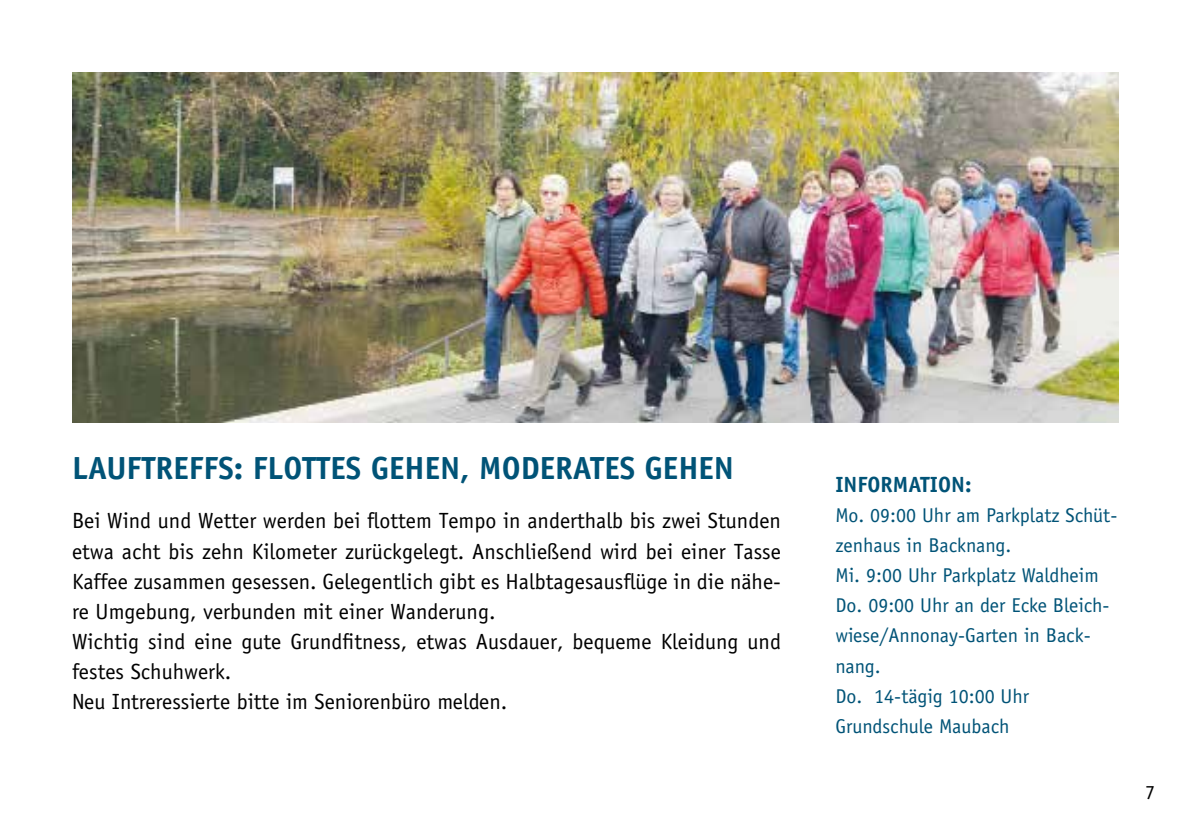
<style>
.page{position:relative;width:1191px;height:840px;background:#fff}
.page>*{position:absolute;margin:0;border:0;box-sizing:border-box;transform-origin:0 0}
.t1{font:700 32px "Officina Sans Std";color:#005377}
.t2{font:22px/30px "Officina Sans Std";color:#000}
.t3{font:700 22px "Officina Sans Std";color:#005377}
.t4{font:20px/30px "Officina Sans Std";color:#005377}
.t5{font:20px "Officina Sans Std";color:#000}
</style>
<div class="page">
<img style="left:72px;top:72px;width:1047px;height:350px">
<h1 class="t1" style="left:72px;top:448px;width:663px">LAUFTREFFS: FLOTTES GEHEN, MODERATES GEHEN</h1>
<p class="t2" style="left:72px;top:505px;width:710px">Bei Wind und Wetter werden bei flottem Tempo in anderthalb bis zwei Stunden etwa acht bis zehn Kilometer zurückgelegt. Anschließend wird bei einer Tasse Kaffee zusammen gesessen. Gelegentlich gibt es Halbtagesausflüge in die nähe&shy;re Umgebung, verbunden mit einer Wanderung.<br>Wichtig sind eine gute Grundfitness, etwas Ausdauer, bequeme Kleidung und festes Schuhwerk.<br>Neu Intreressierte bitte im Seniorenbüro melden.</p>
<p class="t3" style="left:835px;top:471px;width:138px">INFORMATION:</p>
<p class="t4" style="left:835px;top:500px;width:283px">Mo. 09:00 Uhr am Parkplatz Schüt&shy;zenhaus in Backnang.<br>Mi. 9:00 Uhr Parkplatz Waldheim<br>Do. 09:00 Uhr an der Ecke Bleich&shy;wiese/Annonay-Garten in Back&shy;nang.<br>Do. 14-tägig 10:00 Uhr<br>Grundschule Maubach</p>
<p class="t5" style="left:1145px;top:780px;width:11px">7</p>
</div>
